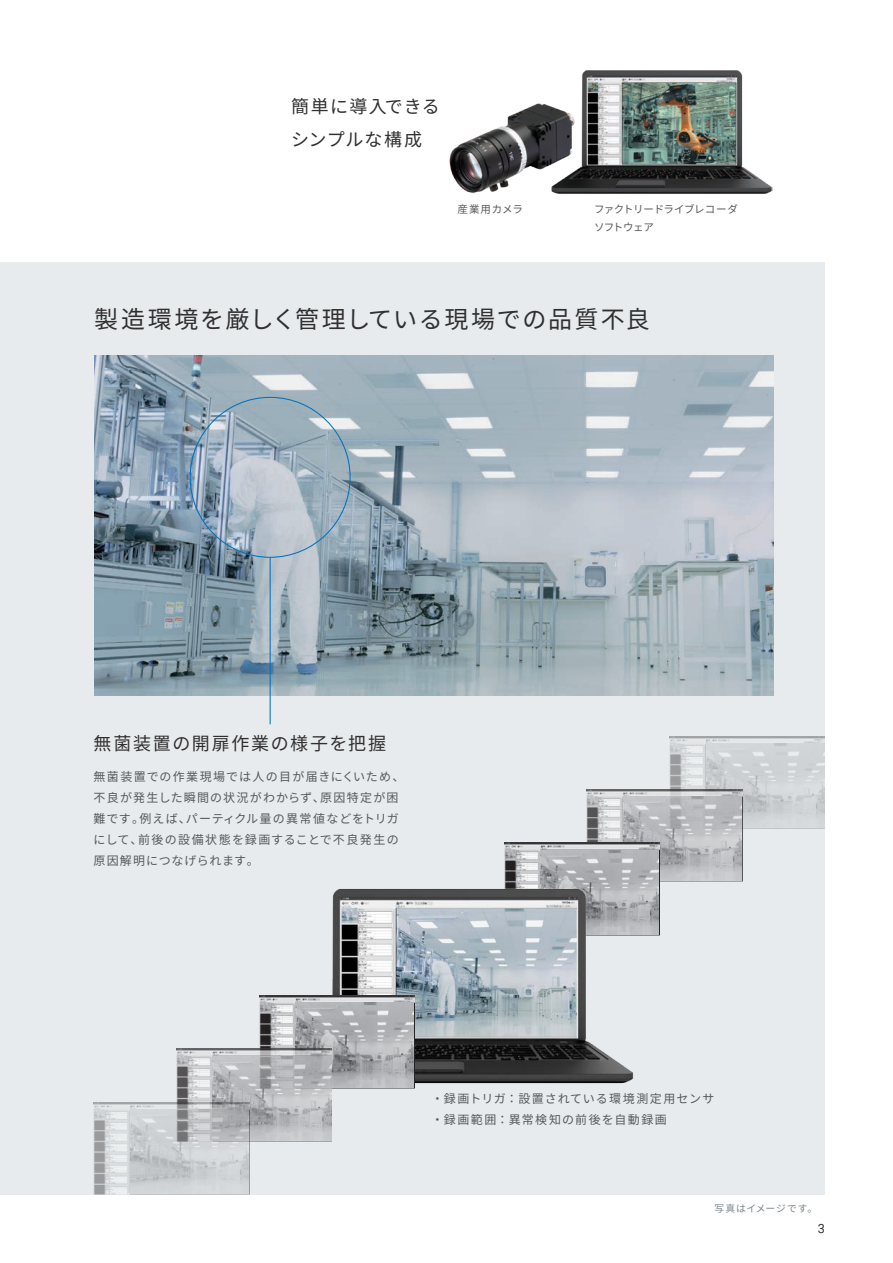
<style>
.page{position:relative;width:893px;height:1263px;background:#fff}
.page>*{position:absolute;margin:0;border:0;box-sizing:border-box;transform-origin:0 0}
.t1{font:24px "Source Han Sans";letter-spacing:.07em;color:#312f30}
.t2{font:18px "Source Han Sans";letter-spacing:.085em;color:#312f30}
.t3{font:18px/33px "Source Han Sans";letter-spacing:.06em;color:#312f30}
.t4{font:12.75px "Roboto";color:#312f30}
.t5{font:12px/21px "Source Han Sans";letter-spacing:.095em;color:#57585a}
.t6{font:10.5px/18px "Source Han Sans";letter-spacing:-.025em;color:#57585a}
.t7{font:9.75px "Source Han Sans";letter-spacing:.09em;color:#7b848a}
</style>
<div class="page">
<div style="left:0;top:262px;width:825px;height:933px;background:#e7ebed"></div>
<img style="left:94px;top:356px;width:680px;height:339px">
<img style="left:669px;top:736px;width:156px;height:93px">
<img style="left:706px;top:744px;width:118px;height:84px">
<img style="left:587px;top:789px;width:155px;height:93px">
<img style="left:623px;top:797px;width:118px;height:84px">
<img style="left:504px;top:843px;width:155px;height:92px">
<img style="left:540px;top:850px;width:119px;height:84px">
<img style="left:332px;top:868px;width:302px;height:221px">
<img style="left:259px;top:995px;width:156px;height:93px">
<img style="left:296px;top:1003px;width:118px;height:84px">
<img style="left:176px;top:1049px;width:156px;height:92px">
<img style="left:213px;top:1056px;width:118px;height:84px">
<img style="left:94px;top:1102px;width:155px;height:92px">
<img style="left:130px;top:1109px;width:118px;height:84px">
<img style="left:449px;top:70px;width:324px;height:124px">
<hr style="left:270px;top:558px;width:1px;height:166px;background:#0072bc">
<h2 class="t3" style="left:291px;top:90px;width:150px">簡単に導入できるシンプルな構成</h2>
<p class="t6" style="left:457px;top:200px;width:67px">産業用カメラ</p>
<p class="t6" style="left:594px;top:200px;width:145px">ファクトリードライブレコーダソフトウェア</p>
<h1 class="t1" style="left:94px;top:305px;width:557px">製造環境を厳しく管理している現場での品質不良</h1>
<h2 class="t2" style="left:94px;top:734px;width:294px">無菌装置の開扉作業の様子を把握</h2>
<p class="t5" style="left:93px;top:766px;width:312px">無菌装置での作業現場では人の目が届きにくいため、不良が発生した瞬間の状況がわからず、原因特定が困難です。例えば、パーティクル量の異常値などをトリガにして、前後の設備状態を録画することで不良発生の原因解明につなげられます。</p>
<p class="t5" style="left:431px;top:1089px;width:284px">・録画トリガ：設置されている環境測定用センサ・録画範囲：異常検知の前後を自動録画</p>
<p class="t7" style="left:714px;top:1203px;width:104px">写真はイメージです。</p>
<p class="t4" style="left:818px;top:1219px;width:9px">3</p>
</div>
